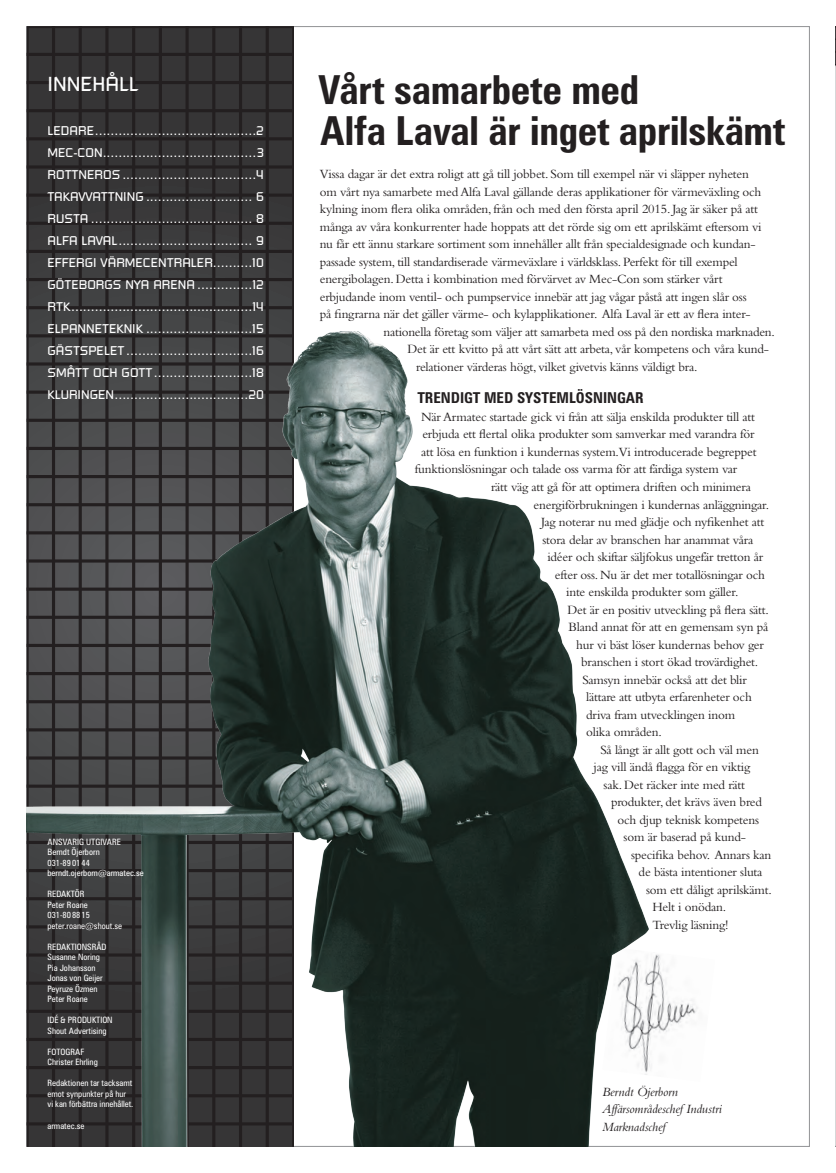
<style>
.page{position:relative;width:836px;height:1173px;background:#fff}
.page>*{position:absolute;margin:0;border:0;box-sizing:border-box;transform-origin:0 0}
.t1{font:700 condensed 40px/40px "Zurich BT";letter-spacing:-.01em;color:#231f20}
.t2{font:20px "Russell Square";color:#fff}
.t3{font:700 condensed 15px "Zurich BT";color:#231f20}
.t4{font:13.12px "Bembo";letter-spacing:-.015em;color:#231f20}
.t5{font:italic 13.12px/17.5px "Bembo";letter-spacing:-.01em;color:#231f20}
.t6{font:12.5px/22px "Russell Square";color:#fff;text-align:justify}
.t7{font:condensed 8.75px/10.5px "Zurich BT";color:#fff}
</style>
<div class="page">
<svg style="left:834px;top:27px;width:2px;height:38px"></svg>
<svg style="left:835px;top:64px;width:1px;height:1082px"></svg>
<hr style="left:834px;top:26px;width:1px;height:39px;background:#231f20">
<img style="left:648px;top:954px;width:50px;height:113px">
<svg style="left:27px;top:26px;width:267px;height:1120px;background:#383738"></svg>
<hr style="left:27px;top:137px;width:267px;height:3px;background:#231f20">
<hr style="left:27px;top:193px;width:267px;height:4px;background:#231f20">
<hr style="left:27px;top:250px;width:267px;height:3px;background:#231f20">
<hr style="left:27px;top:278px;width:267px;height:3px;background:#231f20">
<hr style="left:27px;top:165px;width:267px;height:3px;background:#231f20">
<hr style="left:27px;top:81px;width:267px;height:3px;background:#231f20">
<hr style="left:27px;top:53px;width:267px;height:3px;background:#231f20">
<hr style="left:27px;top:109px;width:267px;height:3px;background:#231f20">
<hr style="left:27px;top:222px;width:267px;height:3px;background:#231f20">
<hr style="left:27px;top:306px;width:267px;height:3px;background:#231f20">
<hr style="left:52px;top:26px;width:3px;height:1120px;background:#231f20">
<hr style="left:132px;top:26px;width:3px;height:1120px;background:#231f20">
<hr style="left:185px;top:26px;width:4px;height:1120px;background:#231f20">
<hr style="left:239px;top:26px;width:3px;height:1120px;background:#231f20">
<hr style="left:105px;top:26px;width:3px;height:1120px;background:#231f20">
<hr style="left:79px;top:26px;width:3px;height:1120px;background:#231f20">
<hr style="left:159px;top:26px;width:3px;height:1120px;background:#231f20">
<hr style="left:212px;top:26px;width:3px;height:1120px;background:#231f20">
<hr style="left:266px;top:26px;width:3px;height:1120px;background:#231f20">
<img style="left:26px;top:331px;width:622px;height:814px">
<h2 class="t2" style="left:48px;top:72px;width:92px">INNEHÅLL</h2>
<p class="t6" style="left:48px;top:120px;width:218px">LEDARE.........................................2<br>MEC-CON.......................................3<br>ROTTNEROS ..................................4<br>TAKAVVATTNING ........................... 6<br>RUSTA ......................................... 8<br>ALFA LAVAL.................................. 9<br>EFFERGI VÄRMECENTRALER..........10<br>GÖTEBORGS NYA ARENA ..............12<br>RTK..............................................14<br>ELPANNETEKNIK ...........................15<br>GÄSTSPELET ................................16<br>SMÅTT OCH GOTT.........................18<br>KLURINGEN..................................20</p>
<p class="t7" style="left:48px;top:836px;width:98px">ANSVARIG UTGIVARE<br>Berndt Öjerborn<br>031-89 01 44 berndt.ojerborn@armatec.se</p>
<p class="t7" style="left:48px;top:888px;width:76px">REDAKTÖR<br>Peter Roane<br>031-80 88 15 peter.roane@shout.se</p>
<p class="t7" style="left:48px;top:941px;width:61px">REDAKTIONSRÅD<br>Susanne Noring<br>Pia Johansson<br>Jonas von Geijer<br>Peyruze Özmen<br>Peter Roane</p>
<p class="t7" style="left:48px;top:1014px;width:67px">IDÉ &amp; PRODUKTION<br>Shout Advertising</p>
<p class="t7" style="left:48px;top:1046px;width:52px">FOTOGRAF<br>Christer Ehrling</p>
<p class="t7" style="left:48px;top:1077px;width:87px">Redaktionen tar tacksamt emot synpunkter på hur vi kan förbättra innehållet.</p>
<p class="t7" style="left:48px;top:1119px;width:38px">armatec.se</p>
<h1 class="t1" style="left:318px;top:70px;width:468px">Vårt samarbete med<br>Alfa Laval är inget aprilskämt</h1>
<p class="t4" style="left:320px;top:166px;width:430px">Vissa dagar är det extra roligt att gå till jobbet. Som till exempel när vi släpper nyheten</p>
<p class="t4" style="left:320px;top:184px;width:443px">om vårt nya samarbete med Alfa Laval gällande deras applikationer för värmeväxling och</p>
<p class="t4" style="left:320px;top:201px;width:440px">kylning inom flera olika områden, från och med den första april 2015. Jag är säker på att</p>
<p class="t4" style="left:320px;top:219px;width:443px">många av våra konkurrenter hade hoppats att det rörde sig om ett aprilskämt eftersom vi</p>
<p class="t4" style="left:320px;top:236px;width:436px">nu får ett ännu starkare sortiment som innehåller allt från specialdesignade och kundan-</p>
<p class="t4" style="left:320px;top:254px;width:419px">passade system, till standardiserade värmeväxlare i världsklass. Perfekt för till exempel</p>
<p class="t4" style="left:320px;top:271px;width:404px">energibolagen. Detta i kombination med förvärvet av Mec-Con som stärker vårt</p>
<p class="t4" style="left:320px;top:289px;width:428px">erbjudande inom ventil- och pumpservice innebär att jag vågar påstå att ingen slår oss</p>
<p class="t4" style="left:320px;top:306px;width:431px">på fingrarna när det gäller värme- och kylapplikationer. Alfa Laval är ett av flera inter-</p>
<p class="t4" style="left:383px;top:324px;width:393px">nationella företag som väljer att samarbeta med oss på den nordiska marknaden.</p>
<p class="t4" style="left:407px;top:341px;width:362px">Det är ett kvitto på att vårt sätt att arbeta, vår kompetens och våra kund-</p>
<p class="t4" style="left:416px;top:359px;width:283px">relationer värderas högt, vilket givetvis känns väldigt bra.</p>
<p class="t3" style="left:417px;top:389px;width:228px">TRENDIGT MED SYSTEMLÖSNINGAR</p>
<p class="t4" style="left:421px;top:409px;width:335px">När Armatec startade gick vi från att sälja enskilda produkter till att</p>
<p class="t4" style="left:422px;top:426px;width:334px">erbjuda ett flertal olika produkter som samverkar med varandra för</p>
<p class="t4" style="left:421px;top:444px;width:337px">att lösa en funktion i kundernas system.Vi introducerade begreppet</p>
<p class="t4" style="left:415px;top:461px;width:324px">funktionslösningar och talade oss varma för att färdiga system var</p>
<p class="t4" style="left:491px;top:479px;width:261px">rätt väg att gå för att optimera driften och minimera</p>
<p class="t4" style="left:533px;top:496px;width:237px">energiförbrukningen i kundernas anläggningar.</p>
<p class="t4" style="left:541px;top:514px;width:224px">Jag noterar nu med glädje och nyfikenhet att</p>
<p class="t4" style="left:542px;top:531px;width:212px">stora delar av branschen har anammat våra</p>
<p class="t4" style="left:547px;top:549px;width:217px">idéer och skiftar säljfokus ungefär tretton år</p>
<p class="t4" style="left:555px;top:566px;width:212px">efter oss. Nu är det mer totallösningar och</p>
<p class="t4" style="left:566px;top:584px;width:174px">inte enskilda produkter som gäller.</p>
<p class="t4" style="left:567px;top:601px;width:203px">Det är en positiv utveckling på flera sätt.</p>
<p class="t4" style="left:568px;top:619px;width:201px">Bland annat för att en gemensam syn på</p>
<p class="t4" style="left:576px;top:636px;width:189px">hur vi bäst löser kundernas behov ger</p>
<p class="t4" style="left:581px;top:654px;width:179px">branschen i stort ökad trovärdighet.</p>
<p class="t4" style="left:582px;top:671px;width:166px">Samsyn innebär också att det blir</p>
<p class="t4" style="left:586px;top:689px;width:167px">lättare att utbyta erfarenheter och</p>
<p class="t4" style="left:586px;top:706px;width:150px">driva fram utvecklingen inom</p>
<p class="t4" style="left:586px;top:724px;width:77px">olika områden.</p>
<p class="t4" style="left:600px;top:741px;width:160px">Så långt är allt gott och väl men</p>
<p class="t4" style="left:593px;top:759px;width:158px">jag vill ändå flagga för en viktig</p>
<p class="t4" style="left:603px;top:776px;width:143px">sak. Det räcker inte med rätt</p>
<p class="t4" style="left:611px;top:794px;width:152px">produkter, det krävs även bred</p>
<p class="t4" style="left:617px;top:811px;width:143px">och djup teknisk kompetens</p>
<p class="t4" style="left:623px;top:829px;width:123px">som är baserad på kund-</p>
<p class="t4" style="left:631px;top:846px;width:142px">specifika behov. Annars kan</p>
<p class="t4" style="left:638px;top:864px;width:125px">de bästa intentioner sluta</p>
<p class="t4" style="left:646px;top:881px;width:127px">som ett dåligt aprilskämt.</p>
<p class="t4" style="left:652px;top:899px;width:75px">Helt i onödan.</p>
<p class="t4" style="left:652px;top:916px;width:77px">Trevlig läsning!</p>
<p class="t5" style="left:602px;top:1082px;width:121px">Berndt Öjerborn<br>Affärsområdeschef Industri<br>Marknadschef</p>
</div>
